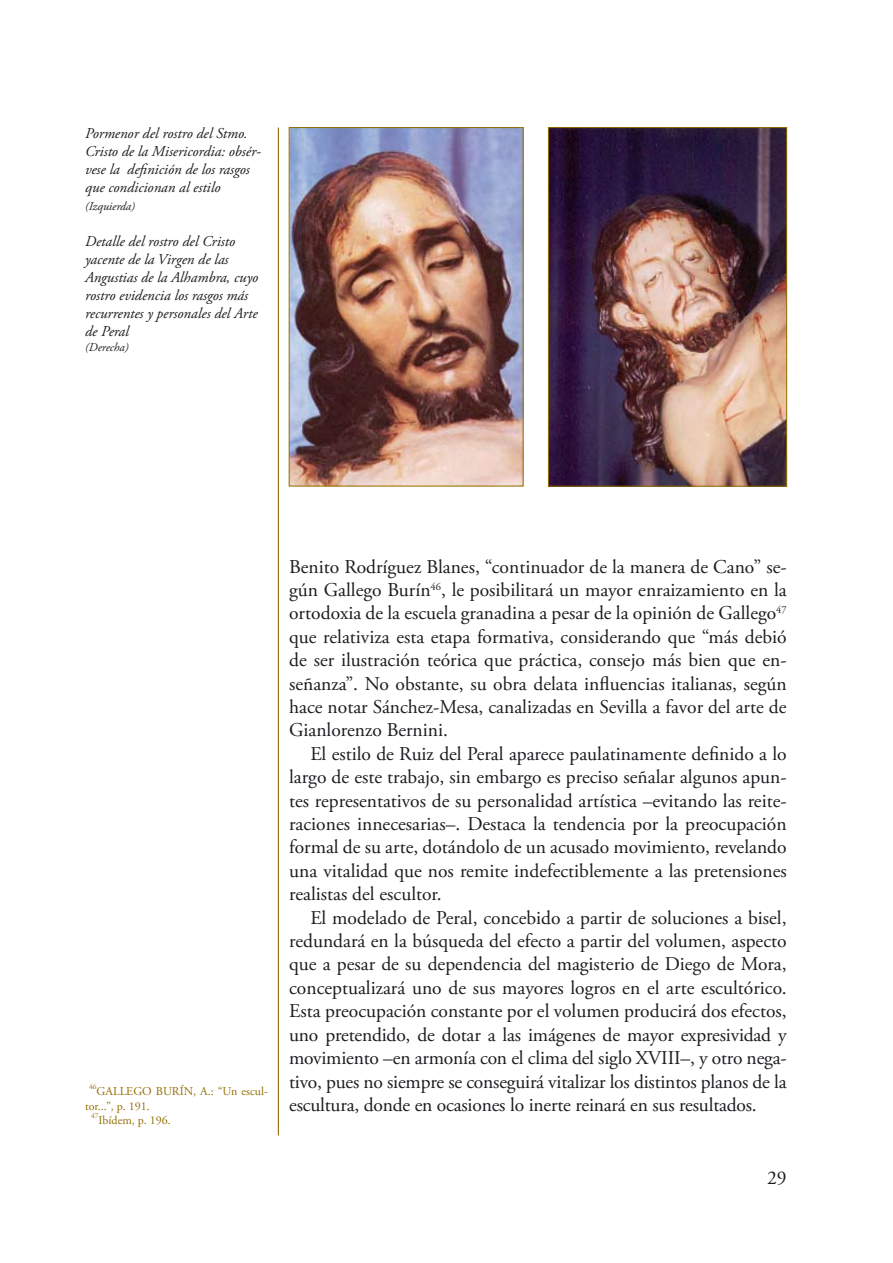
<style>
.page{position:relative;width:893px;height:1263px;background:#fff}
.page>*{position:absolute;margin:0;border:0;box-sizing:border-box;transform-origin:0 0}
.t1{font:19.5px/23.4px "Adobe Garamond Pro";color:#1b1c20;text-align:justify}
.t2{font:italic 15px/18px "Adobe Garamond Pro";color:#1b1c20}
.t3{font:12px/14.4px "Adobe Garamond Pro";color:#946e00}
.t4{font:italic 12px "Adobe Garamond Pro";color:#1b1c20}
.t5{font:7.5px "Adobe Garamond Pro";color:#946e00}
</style>
<div class="page">
<hr style="left:278px;top:128px;width:1px;height:1007px;background:#946e00">
<img style="left:291px;top:129px;width:230px;height:355px">
<img style="left:550px;top:129px;width:235px;height:355px">
<div style="left:548px;top:127px;width:239px;height:359px;border:1px solid #946e00"></div>
<p class="t2" style="left:85px;top:125px;width:177px">Pormenor del rostro del Stmo.<br>Cristo de la Misericordia: obsér&shy;vese la definición de los rasgos que condicionan al estilo</p>
<p class="t4" style="left:85px;top:199px;width:52px">(Izquierda)</p>
<p class="t2" style="left:85px;top:233px;width:175px">Detalle del rostro del Cristo yacente de la Virgen de las<br>Angustias de la Alhambra, cuyo rostro evidencia los rasgos más recurrentes y personales del Arte de Peral</p>
<p class="t4" style="left:85px;top:340px;width:45px">(Derecha)</p>
<p class="t5" style="left:89px;top:1082px;width:9px">46</p>
<p class="t3" style="left:85px;top:1085px;width:184px;text-indent:12px">GALLEGO BURÍN, A.: “Un escul&shy;tor...”, p. 191.</p>
<p class="t5" style="left:91px;top:1111px;width:9px">47</p>
<p class="t3" style="left:99px;top:1113px;width:74px">Ibídem, p. 196.</p>
<p class="t1" style="left:289px;top:555px;width:499px">Benito Rodríguez Blanes, “continuador de la manera de Cano” se&shy;gún Gallego Burín<sup>46</sup>, le posibilitará un mayor enraizamiento en la ortodoxia de la escuela granadina a pesar de la opinión de Gallego<sup>47 </sup>que relativiza esta etapa formativa, considerando que “más debió de ser ilustración teórica que práctica, consejo más bien que en&shy;señanza”. No obstante, su obra delata influencias italianas, según hace notar Sánchez-Mesa, canalizadas en Sevilla a favor del arte de Gianlorenzo Bernini.</p>
<p class="t1" style="left:289px;top:743px;width:499px;text-indent:21px">El estilo de Ruiz del Peral aparece paulatinamente definido a lo largo de este trabajo, sin embargo es preciso señalar algunos apun&shy;tes representativos de su personalidad artística –evitando las reite&shy;raciones innecesarias–. Destaca la tendencia por la preocupación formal de su arte, dotándolo de un acusado movimiento, revelando una vitalidad que nos remite indefectiblemente a las pretensiones realistas del escultor.</p>
<p class="t1" style="left:289px;top:906px;width:499px;text-indent:21px">El modelado de Peral, concebido a partir de soluciones a bisel, redundará en la búsqueda del efecto a partir del volumen, aspecto que a pesar de su dependencia del magisterio de Diego de Mora, conceptualizará uno de sus mayores logros en el arte escultórico.<br>Esta preocupación constante por el volumen producirá dos efectos, uno pretendido, de dotar a las imágenes de mayor expresividad y movimiento –en armonía con el clima del siglo XVIII–, y otro nega&shy;tivo, pues no siempre se conseguirá vitalizar los distintos planos de la escultura, donde en ocasiones lo inerte reinará en sus resultados.</p>
<p class="t1" style="left:767px;top:1166px;width:21px">29</p>
</div>
